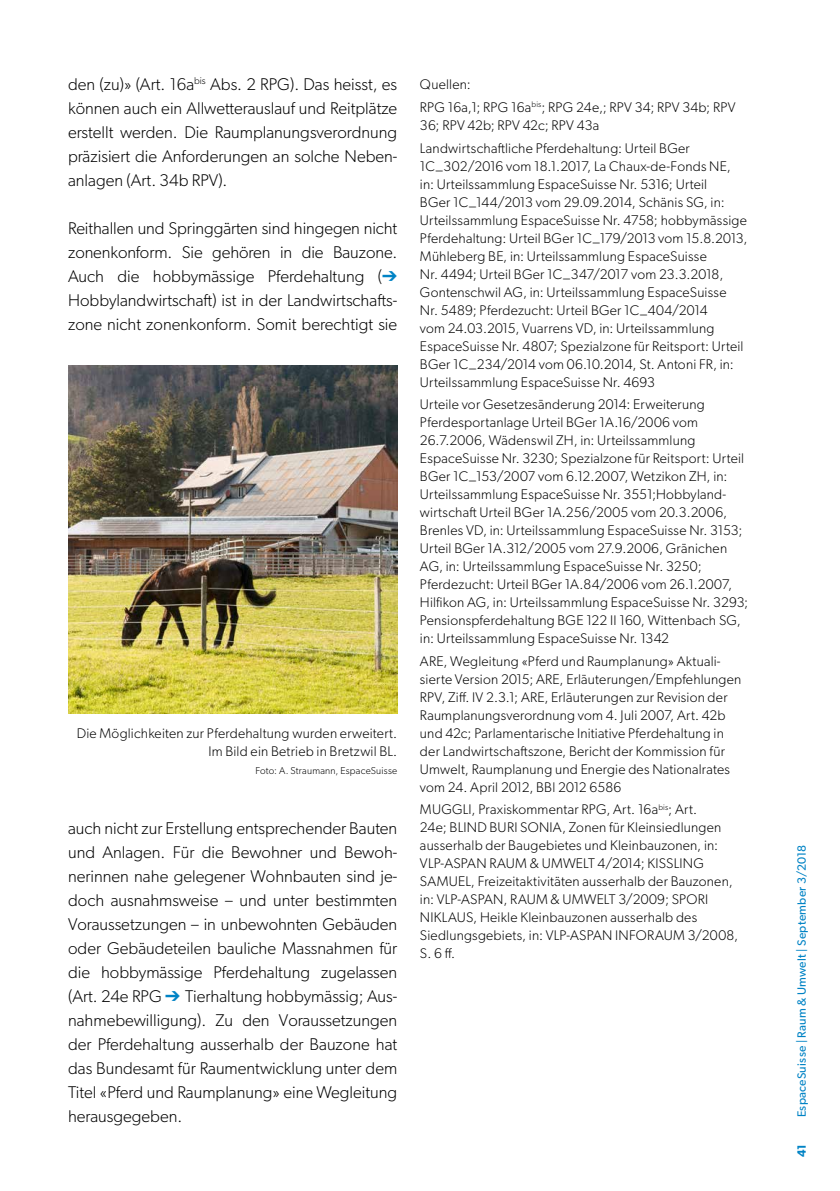
<style>
.page{position:relative;width:840px;height:1191px;background:#fff}
.page>*{position:absolute;margin:0;border:0;box-sizing:border-box;transform-origin:0 0}
.Lauftext_Blocksatz{font:300 17px/24px "Gibson";color:#000;text-align:justify}
.Quelle{font:300 14px/18px "Gibson";letter-spacing:.015em;color:#000}
.Bildlegende_rechtsb{font:300 14px/18px "Gibson";letter-spacing:.015em;color:#000;text-align:right}
.t1{font:12px "Gibson";letter-spacing:.02em;color:#0083c5}
.t2{font:600 12px "Gibson";color:#0083c5}
.Bildlegende_rechtsb-2{font:300 10px "Gibson";letter-spacing:.02em;color:#000}
.s1{color:#0083c5}
</style>
<div class="page">
<img style="left:68px;top:365px;width:329px;height:349px">
<p class="Lauftext_Blocksatz" style="left:68px;top:72px;width:330px">den (zu)» (Art. 16a<sup>bis</sup> Abs. 2 RPG). Das heisst, es können auch ein Allwetterauslauf und Reitplätze erstellt werden. Die Raumplanungsverordnung präzisiert die Anforderungen an solche Neben&shy;anlagen (Art. 34b RPV).</p>
<p class="Lauftext_Blocksatz" style="left:68px;top:216px;width:330px">Reithallen und Springgärten sind hingegen nicht zonenkonform. Sie gehören in die Bauzone.<br>Auch die hobbymässige Pferdehaltung (<span class="s1">➔ </span>Hobbylandwirtschaft) ist in der Landwirtschafts&shy;zone nicht zonenkonform. Somit berechtigt sie</p>
<p class="Bildlegende_rechtsb" style="left:77px;top:724px;width:322px">Die Möglichkeiten zur Pferdehaltung wurden erweitert.<br>Im Bild ein Betrieb in Bretzwil BL.</p>
<p class="Bildlegende_rechtsb-2" style="left:255px;top:764px;width:143px">Foto: A. Straumann, EspaceSuisse</p>
<p class="Lauftext_Blocksatz" style="left:68px;top:816px;width:330px">auch nicht zur Erstellung entsprechender Bauten und Anlagen. Für die Bewohner und Bewoh&shy;nerinnen nahe gelegener Wohnbauten sind je&shy;doch ausnahmsweise – und unter bestimmten Voraussetzungen – in unbewohnten Gebäuden oder Gebäudeteilen bauliche Massnahmen für die hobbymässige Pferdehaltung zugelassen (Art. 24e RPG <span class="s1">➔</span> Tierhaltung hobbymässig; Aus&shy;nahmebewilligung). Zu den Voraussetzungen der Pferdehaltung ausserhalb der Bauzone hat das Bundesamt für Raumentwicklung unter dem Titel «Pferd und Raumplanung» eine Wegleitung herausgegeben.</p>
<p class="Quelle" style="left:420px;top:75px;width:52px">Quellen:</p>
<p class="Quelle" style="left:420px;top:98px;width:317px">RPG 16a,1; RPG 16a<sup>bis</sup>; RPG 24e,; RPV 34; RPV 34b; RPV<br>36; RPV 42b; RPV 42c; RPV 43a</p>
<p class="Quelle" style="left:420px;top:139px;width:329px">Landwirtschaftliche Pferdehaltung: Urteil BGer 1C_302/2016 vom 18.1.2017, La Chaux-de-Fonds NE, in: Urteilssammlung EspaceSuisse Nr. 5316; Urteil<br>BGer 1C_144/2013 vom 29.09.2014, Schänis SG, in:<br>Urteilssammlung EspaceSuisse Nr. 4758; hobbymässige Pferdehaltung: Urteil BGer 1C_179/2013 vom 15.8.2013, Mühleberg BE, in: Urteilssammlung EspaceSuisse<br>Nr. 4494; Urteil BGer 1C_347/2017 vom 23.3.2018, Gontenschwil AG, in: Urteilssammlung EspaceSuisse Nr. 5489; Pferdezucht: Urteil BGer 1C_404/2014<br>vom 24.03.2015, Vuarrens VD, in: Urteilssammlung EspaceSuisse Nr. 4807; Spezialzone für Reitsport: Urteil BGer 1C_234/2014 vom 06.10.2014, St. Antoni FR, in:<br>Urteilssammlung EspaceSuisse Nr. 4693</p>
<p class="Quelle" style="left:420px;top:395px;width:329px">Urteile vor Gesetzesänderung 2014: Erweiterung Pferdesportanlage Urteil BGer 1A.16/2006 vom 26.7.2006, Wädenswil ZH, in: Urteilssammlung EspaceSuisse Nr. 3230; Spezialzone für Reitsport: Urteil BGer 1C_153/2007 vom 6.12.2007, Wetzikon ZH, in:<br>Urteilssammlung EspaceSuisse Nr. 3551;Hobbyland&shy;wirtschaft Urteil BGer 1A.256/2005 vom 20.3.2006, Brenles VD, in: Urteilssammlung EspaceSuisse Nr. 3153; Urteil BGer 1A.312/2005 vom 27.9.2006, Gränichen AG, in: Urteilssammlung EspaceSuisse Nr. 3250; Pferdezucht: Urteil BGer 1A.84/2006 vom 26.1.2007, Hilfikon AG, in: Urteilssammlung EspaceSuisse Nr. 3293; Pensionspferdehaltung BGE 122 II 160, Wittenbach SG, in: Urteilssammlung EspaceSuisse Nr. 1342</p>
<p class="Quelle" style="left:420px;top:652px;width:323px">ARE, Wegleitung «Pferd und Raumplanung» Aktuali&shy;sierte Version 2015; ARE, Erläuterungen/Empfehlungen RPV, Ziff. IV 2.3.1; ARE, Erläuterungen zur Revision der Raumplanungsverordnung vom 4. Juli 2007, Art. 42b und 42c; Parlamentarische Initiative Pferdehaltung in der Landwirtschaftszone, Bericht der Kommission für Umwelt, Raumplanung und Energie des Nationalrates vom 24. April 2012, BBl 2012 6586</p>
<p class="Quelle" style="left:420px;top:800px;width:319px">MUGGLI, Praxiskommentar RPG, Art. 16a<sup>bis</sup>; Art.<br>24e; BLIND BURI SONIA, Zonen für Kleinsiedlungen ausserhalb der Baugebietes und Kleinbauzonen, in:<br>VLP-ASPAN RAUM &amp; UMWELT 4/2014; KISSLING SAMUEL, Freizeitaktivitäten ausserhalb der Bauzonen, in: VLP-ASPAN, RAUM &amp; UMWELT 3/2009; SPORI NIKLAUS, Heikle Kleinbauzonen ausserhalb des Siedlungsgebiets, in: VLP-ASPAN INFORAUM 3/2008, S. 6 ff.</p>
<p class="t1" style="left:794px;top:1117px;width:273px;rotate:-90deg">EspaceSuisse | Raum &amp; Umwelt | September 3/2018</p>
<p class="t2" style="left:794px;top:1157px;width:14px;rotate:-90deg">41</p>
</div>
